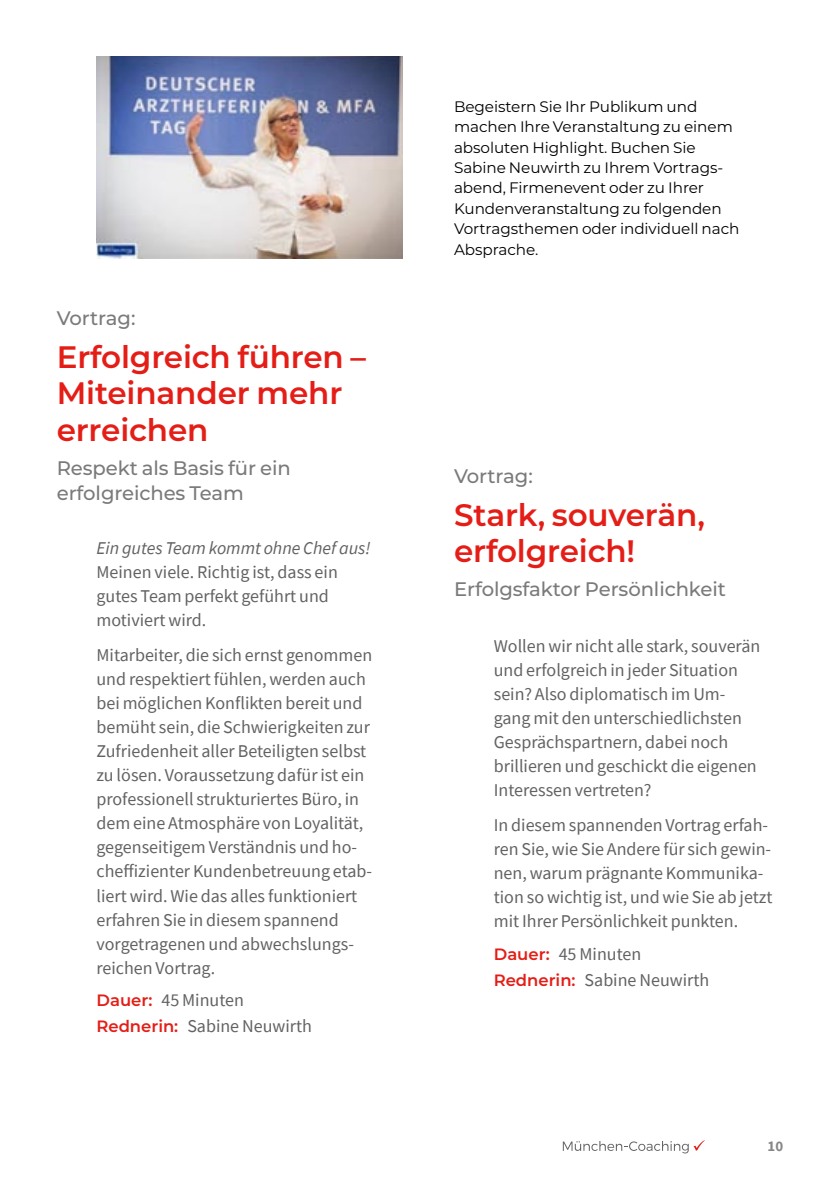
<style>
.page{position:relative;width:840px;height:1191px;background:#fff}
.page>*{position:absolute;margin:0;border:0;box-sizing:border-box;transform-origin:0 0}
.t1{font:600 31px/36.6px "Montserrat";letter-spacing:-.005em;color:#e41e17}
.t2{font:500 19.6px/25.4px "Montserrat";letter-spacing:-.005em;color:#7a7a7a}
.t3{font:18px/24px "Source Sans Pro";color:#626262}
.t4{font:italic 18px "Source Sans Pro";color:#626262}
.t5{font:15.2px/20.4px "Montserrat";letter-spacing:-.005em;color:#000}
.t6{font:700 14.8px "Source Sans Pro";color:#868786}
.s1{font-family:"Montserrat";font-weight:600;font-size:16.4px;color:#e41e17}
</style>
<div class="page">
<svg style="left:562px;top:1140px;width:142px;height:13px"></svg>
<img style="left:96px;top:57px;width:307px;height:201px">
<p class="t5" style="left:454px;top:96px;width:286px">Begeistern Sie Ihr Publikum und machen Ihre Veranstaltung zu einem absoluten Highlight. Buchen Sie<br>Sabine Neuwirth zu Ihrem Vortrags&shy;abend, Firmenevent oder zu Ihrer<br>Kundenveranstaltung zu folgenden<br>Vortrags-themen oder individuell nach<br>Absprache.</p>
<p class="t2" style="left:57px;top:305px;width:80px">Vortrag:</p>
<h1 class="t1" style="left:57px;top:337px;width:310px">Erfolgreich führen –<br>Miteinander mehr erreichen</h1>
<p class="t2" style="left:57px;top:454px;width:235px">Respekt als Basis für ein erfolgreiches Team</p>
<p class="t2" style="left:454px;top:463px;width:80px">Vortrag:</p>
<h1 class="t1" style="left:454px;top:495px;width:252px">Stark, souverän, erfolgreich!</h1>
<p class="t2" style="left:454px;top:575px;width:273px">Erfolgsfaktor Persönlichkeit</p>
<p class="t4" style="left:96px;top:536px;width:275px">Ein gutes Team kommt ohne Chef aus!</p>
<p class="t3" style="left:96px;top:560px;width:243px">Meinen viele. Richtig ist, dass ein gutes Team perfekt geführt und motiviert wird.</p>
<p class="t3" style="left:96px;top:643px;width:277px">Mitarbeiter, die sich ernst genommen und respektiert fühlen, werden auch bei möglichen Konflikten bereit und bemüht sein, die Schwierigkeiten zur Zufriedenheit aller Beteiligten selbst zu lösen. Voraussetzung dafür ist ein professionell strukturiertes Büro, in dem eine Atmosphäre von Loyalität, gegenseitigem Verständnis und ho&shy;cheffizienter Kundenbetreuung etab&shy;liert wird. Wie das alles funktioniert erfahren Sie in diesem spannend vorgetragenen und abwechslungs&shy;reichen Vortrag.</p>
<p class="t3" style="left:96px;top:987px;width:217px;line-height:25.6px"><span class="s1">Dauer:</span> 45 Minuten<br><span class="s1">Rednerin:</span> Sabine Neuwirth</p>
<p class="t3" style="left:493px;top:634px;width:268px">Wollen wir nicht alle stark, souverän und erfolgreich in jeder Situation sein? Also diplomatisch im Um&shy;gang mit den unterschiedlichsten Gesprächspartnern, dabei noch brillieren und geschickt die eigenen Interessen vertreten?</p>
<p class="t3" style="left:493px;top:813px;width:280px">In diesem spannenden Vortrag erfah&shy;ren Sie, wie Sie Andere für sich gewin&shy;nen, warum prägnante Kommunika&shy;tion so wichtig ist, und wie Sie ab jetzt mit Ihrer Persönlichkeit punkten.</p>
<p class="t3" style="left:493px;top:941px;width:217px;line-height:25.6px"><span class="s1">Dauer:</span> 45 Minuten<br><span class="s1">Rednerin:</span> Sabine Neuwirth</p>
<p class="t6" style="left:767px;top:1136px;width:17px">10</p>
</div>
